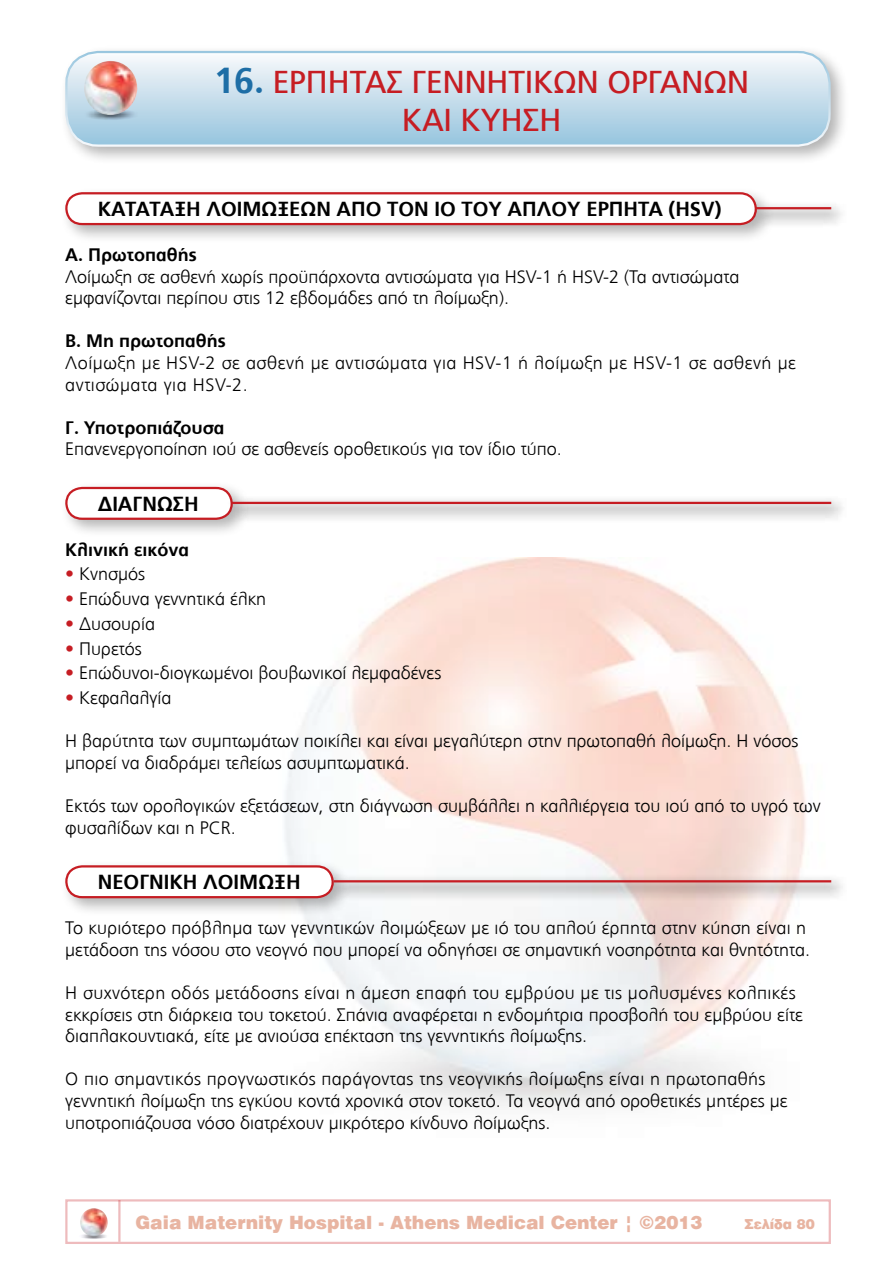
<style>
.page{position:relative;width:893px;height:1276px;background:#fff}
.page>*{position:absolute;margin:0;border:0;box-sizing:border-box;transform-origin:0 0}
.t1{font:31.5px/37.8px "PF Catalog";color:#c61d23;text-align:center}
.t2{font:700 20.25px "PF Catalog";color:#000}
.t3{font:300 18px/21.6px "PF Catalog";color:#000}
.t4{font:300 18px/21.6px "PF Catalog";letter-spacing:.03em;color:#000}
.t5{font:700 18px "PF Catalog";color:#000}
.t6{font:900 18px "UB Helvetica";color:#e8b4a1}
.t7{font:900 13.5px "UB Helvetica";color:#e8b4a1}
.s1{font-weight:700;font-size:36px;color:#1e6ea6}
.s2{color:#c61d23}
</style>
<div class="page">
<div style="left:59px;top:45px;width:790px;height:121px;background:#000;opacity:.3"></div>
<svg style="left:66px;top:52px;width:763px;height:94px;background:#c7deec"></svg>
<div style="left:65px;top:51px;width:766px;height:96px;border:2px solid #fff;border-radius:32px"></div>
<img style="left:82px;top:109px;width:58px;height:11px">
<img style="left:84px;top:61px;width:53px;height:54px;border-radius:27px">
<hr style="left:118px;top:1200px;width:3px;height:41px;background:#c61d23">
<img style="left:82px;top:1233px;width:24px;height:6px">
<img style="left:80px;top:1208px;width:28px;height:28px;border-radius:14px">
<div style="left:59px;top:186px;width:715px;height:58px;background:#000;opacity:.3"></div>
<div style="left:66px;top:193px;width:690px;height:31px;background:#fff;border-radius:16px"></div>
<div style="left:65px;top:192px;width:692px;height:33px;border:2px solid #c61d23;border-radius:16px"></div>
<svg style="left:750px;top:201px;width:91px;height:27px"></svg>
<hr style="left:756px;top:207px;width:75px;height:2px;background:#c61d23">
<div style="left:59px;top:481px;width:191px;height:57px;background:#000;opacity:.3"></div>
<div style="left:66px;top:488px;width:166px;height:31px;background:#fff;border-radius:16px"></div>
<div style="left:65px;top:487px;width:168px;height:33px;border:2px solid #c61d23;border-radius:16px"></div>
<svg style="left:226px;top:496px;width:617px;height:26px"></svg>
<hr style="left:232px;top:502px;width:599px;height:2px;background:#c61d23">
<div style="left:59px;top:859px;width:292px;height:58px;background:#000;opacity:.3"></div>
<div style="left:66px;top:866px;width:267px;height:31px;background:#fff;border-radius:16px"></div>
<div style="left:65px;top:865px;width:269px;height:33px;border:2px solid #c61d23;border-radius:16px"></div>
<svg style="left:328px;top:874px;width:519px;height:27px"></svg>
<hr style="left:334px;top:880px;width:497px;height:2px;background:#c61d23">
<h1 class="t1" style="left:214px;top:63px;width:536px"><span class="s1">16.</span> ΕΡΠΗΤΑΣ ΓΕΝΝΗΤΙΚΩΝ ΟΡΓΑΝΩΝ<br>ΚΑΙ ΚΥΗΣΗ</h1>
<p class="t2" style="left:98px;top:197px;width:625px">ΚΑΤΑΤΑΞΗ ΛΟΙΜΩΞΕΩΝ ΑΠΟ ΤΟΝ ΙΟ ΤΟΥ ΑΠΛΟΥ ΕΡΠΗΤΑ (HSV)</p>
<p class="t5" style="left:65px;top:244px;width:133px">A. Πρωτοπαθής</p>
<p class="t3" style="left:65px;top:266px;width:676px">Λοίμωξη σε ασθενή χωρίς προϋπάρχοντα αντισώματα για HSV-1 ή HSV-2 (Τα αντισώματα εμφανίζονται περίπου στις 12 εβδομάδες από τη λοίμωξη).</p>
<p class="t5" style="left:65px;top:331px;width:162px">B. Μη πρωτοπαθής</p>
<p class="t4" style="left:65px;top:352px;width:732px">Λοίμωξη με HSV-2 σε ασθενή με αντισώματα για HSV-1 ή λοίμωξη με HSV-1 σε ασθενή με αντισώματα για HSV-2.</p>
<p class="t5" style="left:65px;top:417px;width:161px">Γ. Υποτροπιάζουσα</p>
<p class="t3" style="left:65px;top:439px;width:498px">Επανενεργοποίηση ιού σε ασθενείς οροθετικούς για τον ίδιο τύπο.</p>
<p class="t2" style="left:98px;top:492px;width:102px">ΔΙΑΓΝΩΣΗ</p>
<p class="t5" style="left:65px;top:539px;width:126px">Κλινική εικόνα</p>
<p class="t3" style="left:65px;top:564px;width:82px"><span class="s2">•</span> Κνησμός</p>
<p class="t3" style="left:65px;top:588px;width:202px"><span class="s2">•</span> Επώδυνα γεννητικά έλκη</p>
<p class="t3" style="left:65px;top:613px;width:91px"><span class="s2">•</span> Δυσουρία</p>
<p class="t3" style="left:65px;top:638px;width:78px"><span class="s2">•</span> Πυρετός</p>
<p class="t3" style="left:65px;top:663px;width:378px"><span class="s2">•</span> Επώδυνοι-διογκωμένοι βουβωνικοί λεμφαδένες</p>
<p class="t3" style="left:65px;top:687px;width:108px"><span class="s2">•</span> Κεφαλαλγία</p>
<p class="t3" style="left:65px;top:730px;width:735px">Η βαρύτητα των συμπτωμάτων ποικίλει και είναι μεγαλύτερη στην πρωτοπαθή λοίμωξη. Η νόσος μπορεί να διαδράμει τελείως ασυμπτωματικά.</p>
<p class="t3" style="left:65px;top:795px;width:757px">Εκτός των ορολογικών εξετάσεων, στη διάγνωση συμβάλλει η καλλιέργεια του ιού από το υγρό των φυσαλίδων και η PCR.</p>
<p class="t2" style="left:98px;top:870px;width:204px">ΝΕΟΓΝΙΚΗ ΛΟΙΜΩΞΗ</p>
<p class="t3" style="left:65px;top:917px;width:746px">Το κυριότερο πρόβλημα των γεννητικών λοιμώξεων με ιό του απλού έρπητα στην κύηση είναι η μετάδοση της νόσου στο νεογνό που μπορεί να οδηγήσει σε σημαντική νοσηρότητα και θνητότητα.</p>
<p class="t3" style="left:65px;top:982px;width:739px">Η συχνότερη οδός μετάδοσης είναι η άμεση επαφή του εμβρύου με τις μολυσμένες κολπικές εκκρίσεις στη διάρκεια του τοκετού. Σπάνια αναφέρεται η ενδομήτρια προσβολή του εμβρύου είτε διαπλακουντιακά, είτε με ανιούσα επέκταση της γεννητικής λοίμωξης.</p>
<p class="t3" style="left:65px;top:1068px;width:724px">Ο πιο σημαντικός προγνωστικός παράγοντας της νεογνικής λοίμωξης είναι η πρωτοπαθής γεννητική λοίμωξη της εγκύου κοντά χρονικά στον τοκετό. Τα νεογνά από οροθετικές μητέρες με υποτροπιάζουσα νόσο διατρέχουν μικρότερο κίνδυνο λοίμωξης.</p>
<p class="t6" style="left:135px;top:1211px;width:568px">Gaia Maternity Hospital - Athens Medical Center | ©2013</p>
<p class="t7" style="left:744px;top:1216px;width:72px">Σελίδα 80</p>
</div>
